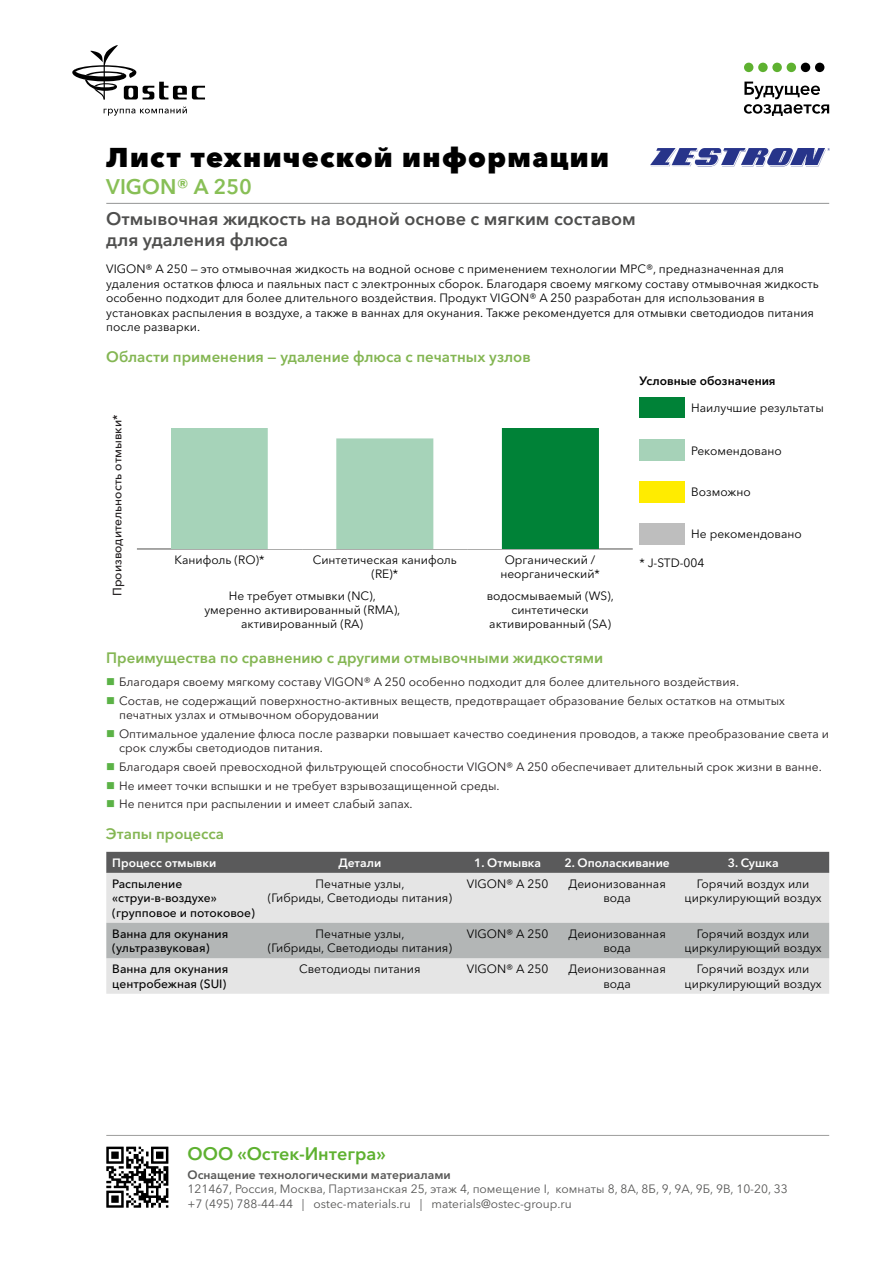
<style>
.page{position:relative;width:893px;height:1263px;background:#fff}
.page>*{position:absolute;margin:0;border:0;box-sizing:border-box;transform-origin:0 0}
.t1{font:800 27px "Avenir Next Cyr";letter-spacing:.05em;color:#000}
.Заголовок1{font:600 21px "Avenir Next Cyr";color:#88bf56}
.Заголовок2{font:600 18px/21.6px "Avenir Next Cyr";color:#4f4f4e}
.t2{font:600 18px "Avenir Next Cyr";color:#5eb130}
.Заголовок3{font:600 15px "Avenir Next Cyr";color:#84b653}
.t3{font:12px/14.4px "Avenir Next Cyr";color:#020202;text-align:center}
.t4{font:12px/14.4px "Avenir Next Cyr";color:#231f20}
.t5{font:12px/14.4px "Avenir Next Cyr";color:#575756}
.t6{font:500 12px/14.4px "Avenir Next Cyr";color:#020202}
.t7{font:600 12px "Avenir Next Cyr";color:#fff}
.t8{font:600 12px "Avenir Next Cyr";color:#575756}
.t9{font:500 12px "Avenir Next Cyr";color:#231f20}
.t10{font:600 12px "Avenir Next Cyr";color:#020202}
</style>
<div class="page">
<svg style="left:72px;top:45px;width:133px;height:55px"></svg>
<svg style="left:104px;top:106px;width:83px;height:10px"></svg>
<div style="left:744px;top:63px;width:9px;height:9px;background:#5eb130;border-radius:50%"></div>
<div style="left:758px;top:63px;width:10px;height:9px;background:#5eb130;border-radius:50%"></div>
<div style="left:772px;top:63px;width:10px;height:9px;background:#5eb130;border-radius:50%"></div>
<div style="left:787px;top:63px;width:9px;height:9px;background:#5eb130;border-radius:50%"></div>
<div style="left:801px;top:63px;width:9px;height:9px;background:#000;border-radius:50%"></div>
<div style="left:815px;top:63px;width:9px;height:9px;background:#000;border-radius:50%"></div>
<svg style="left:744px;top:82px;width:85px;height:34px"></svg>
<hr style="left:106px;top:1135px;width:723px;height:1px;background:#9d9d9c">
<svg style="left:106px;top:1146px;width:62px;height:62px"></svg>
<img style="left:651px;top:149px;width:178px;height:18px">
<hr style="left:106px;top:203px;width:723px;height:1px;background:#939494">
<div style="left:639px;top:397px;width:46px;height:21px;background:#008237"></div>
<div style="left:639px;top:439px;width:46px;height:21px;background:#a6d2b8"></div>
<div style="left:639px;top:481px;width:46px;height:21px;background:#ffec00"></div>
<div style="left:639px;top:523px;width:46px;height:21px;background:#bebebe"></div>
<hr style="left:137px;top:549px;width:165px;height:1px;background:#4f4f4e">
<hr style="left:302px;top:549px;width:165px;height:1px;background:#4f4f4e">
<hr style="left:467px;top:549px;width:166px;height:1px;background:#4f4f4e">
<img style="left:171px;top:429px;width:428px;height:119px">
<div style="left:106px;top:852px;width:723px;height:21px;background:#5a5a5b"></div>
<div style="left:106px;top:873px;width:723px;height:121px;background:#e5e5e5"></div>
<div style="left:106px;top:923px;width:723px;height:35px;background:#b3b6b6"></div>
<h1 class="t1" style="left:106px;top:141px;width:504px">Лист технической информации</h1>
<p class="Заголовок1" style="left:106px;top:174px;width:147px">VIGON® A 250</p>
<p class="Заголовок2" style="left:106px;top:207px;width:531px">Отмывочная жидкость на водной основе с мягким составом для удаления флюса</p>
<p class="t3" style="left:106px;top:262px;width:714px;text-align:left">VIGON® A 250 — это отмывочная жидкость на водной основе с применением технологии MPC®, предназначенная для удаления остатков флюса и паяльных паст с электронных сборок. Благодаря своему мягкому составу отмывочная жидкость особенно подходит для более длительного воздействия. Продукт VIGON® A 250 разработан для использования в установках распыления в воздухе, а также в ваннах для окунания. Также рекомендуется для отмывки светодиодов питания после разварки.</p>
<p class="Заголовок3" style="left:106px;top:347px;width:426px">Области применения — удаление флюса с печатных узлов</p>
<p class="t10" style="left:639px;top:374px;width:138px">Условные обозначения</p>
<p class="t3" style="left:691px;top:401px;width:134px">Наилучшие результаты</p>
<p class="t3" style="left:691px;top:443px;width:92px">Рекомендовано</p>
<p class="t3" style="left:691px;top:485px;width:61px">Возможно</p>
<p class="t3" style="left:691px;top:527px;width:112px">Не рекомендовано</p>
<p class="t9" style="left:110px;top:596px;width:183px;rotate:-90deg">Производительность отмывки*</p>
<p class="t3" style="left:175px;top:553px;width:91px">Канифоль (RO)*</p>
<p class="t3" style="left:313px;top:553px;width:146px">Синтетическая канифоль (RE)*</p>
<p class="t3" style="left:500px;top:553px;width:101px">Органический / неорганический*</p>
<p class="t3" style="left:639px;top:555px;width:66px">* J-STD-004</p>
<p class="t3" style="left:204px;top:588px;width:198px">Не требует отмывки (NC), умеренно активированный (RMA), активированный (RA)</p>
<p class="t3" style="left:487px;top:588px;width:129px">водосмываемый (WS), синтетически активированный (SA)</p>
<p class="Заголовок3" style="left:106px;top:649px;width:498px">Преимущества по сравнению с другими отмывочными жидкостями</p>
<p class="t4" style="left:119px;top:675px;width:622px">Благодаря своему мягкому составу VIGON® A 250 особенно подходит для более длительного воздействия.</p>
<p class="t4" style="left:119px;top:693px;width:667px">Состав, не содержащий поверхностно-активных веществ, предотвращает образование белых остатков на отмытых печатных узлах и отмывочном оборудовании</p>
<p class="t4" style="left:119px;top:726px;width:712px">Оптимальное удаление флюса после разварки повышает качество соединения проводов, а также преобразование света и срок службы светодиодов питания.</p>
<p class="t4" style="left:119px;top:760px;width:704px">Благодаря своей превосходной фильтрующей способности VIGON® A 250 обеспечивает длительный срок жизни в ванне.</p>
<p class="t4" style="left:119px;top:778px;width:382px">Не имеет точки вспышки и не требует взрывозащищенной среды.</p>
<p class="t4" style="left:119px;top:797px;width:295px">Не пенится при распылении и имеет слабый запах.</p>
<p class="Заголовок3" style="left:106px;top:825px;width:119px">Этапы процесса</p>
<p class="t7" style="left:112px;top:855px;width:106px">Процесс отмывки</p>
<p class="t7" style="left:338px;top:855px;width:44px">Детали</p>
<p class="t7" style="left:474px;top:855px;width:68px">1. Отмывка</p>
<p class="t7" style="left:564px;top:855px;width:107px">2. Ополаскивание</p>
<p class="t7" style="left:728px;top:855px;width:52px">3. Сушка</p>
<p class="t6" style="left:112px;top:876px;width:144px">Распыление «струи-в-воздухе» (групповое и потоковое)</p>
<p class="t3" style="left:268px;top:876px;width:186px">Печатные узлы,<br>(Гибриды, Светодиоды питания)</p>
<p class="t3" style="left:467px;top:876px;width:83px">VIGON® A 250</p>
<p class="t3" style="left:568px;top:876px;width:99px">Деионизованная вода</p>
<p class="t3" style="left:685px;top:876px;width:139px">Горячий воздух или циркулирующий воздух</p>
<p class="t6" style="left:112px;top:926px;width:117px">Ванна для окунания (ультразвуковая)</p>
<p class="t3" style="left:268px;top:926px;width:186px">Печатные узлы,<br>(Гибриды, Светодиоды питания)</p>
<p class="t3" style="left:467px;top:926px;width:83px">VIGON® A 250</p>
<p class="t3" style="left:568px;top:926px;width:99px">Деионизованная вода</p>
<p class="t3" style="left:685px;top:926px;width:139px">Горячий воздух или циркулирующий воздух</p>
<p class="t6" style="left:112px;top:962px;width:117px">Ванна для окунания центробежная (SUI)</p>
<p class="t3" style="left:299px;top:962px;width:123px">Светодиоды питания</p>
<p class="t3" style="left:467px;top:962px;width:83px">VIGON® A 250</p>
<p class="t3" style="left:568px;top:962px;width:99px">Деионизованная вода</p>
<p class="t3" style="left:685px;top:962px;width:139px">Горячий воздух или циркулирующий воздух</p>
<h3 class="t2" style="left:188px;top:1143px;width:200px">ООО «Остек-Интегра»</h3>
<p class="t8" style="left:188px;top:1167px;width:265px">Оснащение технологическими материалами</p>
<p class="t5" style="left:188px;top:1182px;width:602px">121467, Россия, Москва, Партизанская 25, этаж 4, помещение I, комнаты 8, 8А, 8Б, 9, 9А, 9Б, 9В, 10-20, 33 +7 (495) 788-44-44 | ostec-materials.ru | materials@ostec-group.ru</p>
</div>
